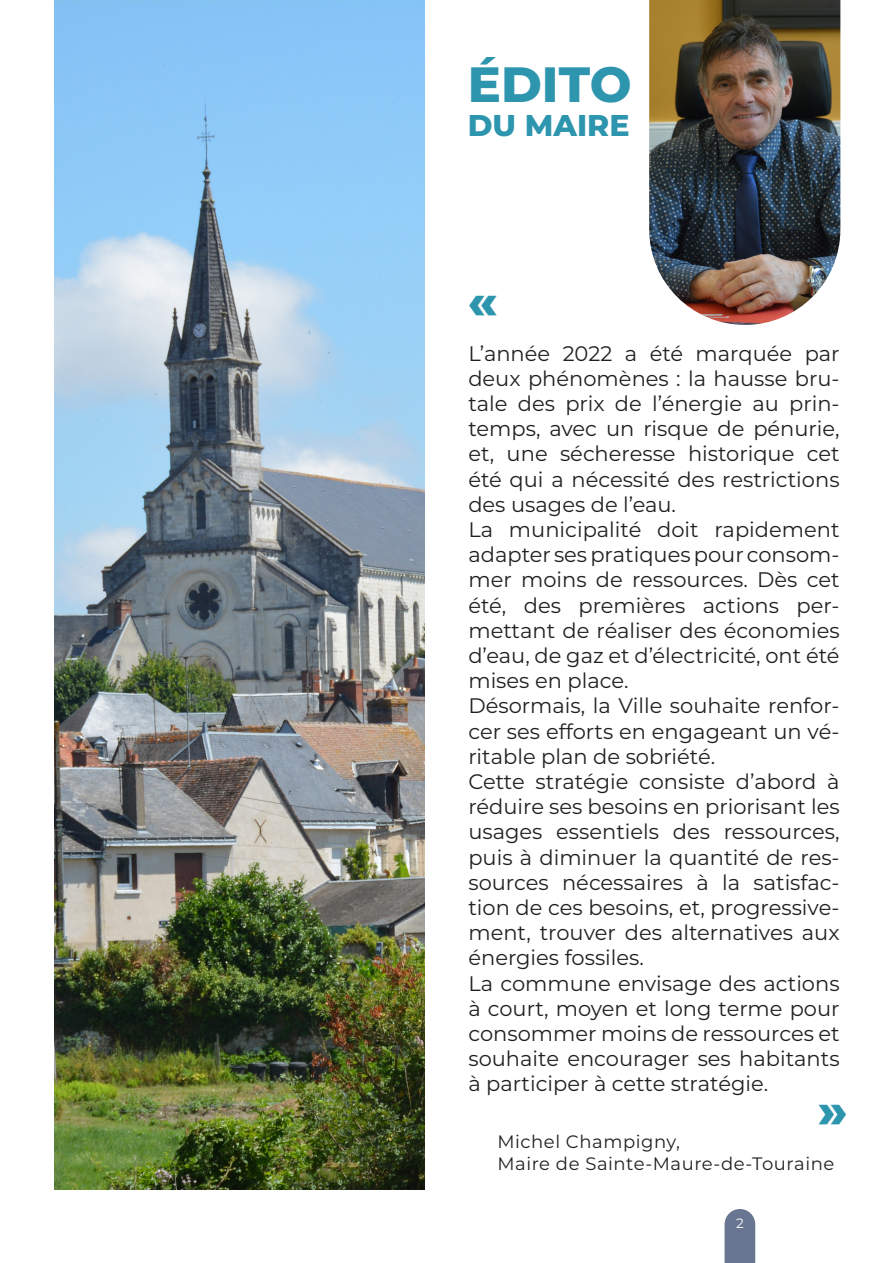
<style>
.page{position:relative;width:893px;height:1263px;background:#fff}
.page>*{position:absolute;margin:0;border:0;box-sizing:border-box;transform-origin:0 0}
.t1{font:800 49.5px "Montserrat";color:#2d95ae}
.t2{font:800 30px "Montserrat";color:#2d95ae}
.t3{font:21px/25.2px "Montserrat";color:#231f20;text-align:justify}
.t4{font:18px "Montserrat";letter-spacing:.03em;color:#231f20}
.t5{font:13.5px "Montserrat";color:#fff}
</style>
<div class="page">
<div style="left:725px;top:1209px;width:30px;height:54px;background:#687691"></div>
<img style="left:649px;top:0;width:191px;height:325px">
<img style="left:54px;top:0;width:370px;height:1189px">
<p class="t1" style="left:468px;top:48px;width:165px">ÉDITO</p>
<p class="t2" style="left:468px;top:104px;width:163px">DU MAIRE</p>
<p class="t1" style="left:468px;top:265px;width:31px">«</p>
<p class="t3" style="left:468px;top:340px;width:373px">L’année 2022 a été marquée par deux phénomènes : la hausse bru&shy;tale des prix de l’énergie au prin&shy;temps, avec un risque de pénurie, et, une sécheresse historique cet été qui a nécessité des restrictions des usages de l’eau.</p>
<p class="t3" style="left:468px;top:516px;width:373px">La municipalité doit rapidement adapter ses pratiques pour consom&shy;mer moins de ressources. Dès cet été, des premières actions per&shy;mettant de réaliser des économies d’eau, de gaz et d’électricité, ont été mises en place.</p>
<p class="t3" style="left:468px;top:692px;width:373px">Désormais, la Ville souhaite renfor&shy;cer ses efforts en engageant un vé&shy;ritable plan de sobriété.</p>
<p class="t3" style="left:468px;top:768px;width:373px">Cette stratégie consiste d’abord à réduire ses besoins en priorisant les usages essentiels des ressources, puis à diminuer la quantité de res&shy;sources nécessaires à la satisfac&shy;tion de ces besoins, et, progressive&shy;ment, trouver des alternatives aux énergies fossiles.</p>
<p class="t3" style="left:468px;top:970px;width:373px">La commune envisage des actions à court, moyen et long terme pour consommer moins de ressources et souhaite encourager ses habitants à participer à cette stratégie.</p>
<p class="t4" style="left:497px;top:1129px;width:184px">Michel Champigny,</p>
<p class="t4" style="left:497px;top:1151px;width:338px">Maire de Sainte-Maure-de-Touraine</p>
<p class="t1" style="left:818px;top:1074px;width:31px">»</p>
<p class="t5" style="left:736px;top:1214px;width:9px">2</p>
</div>
